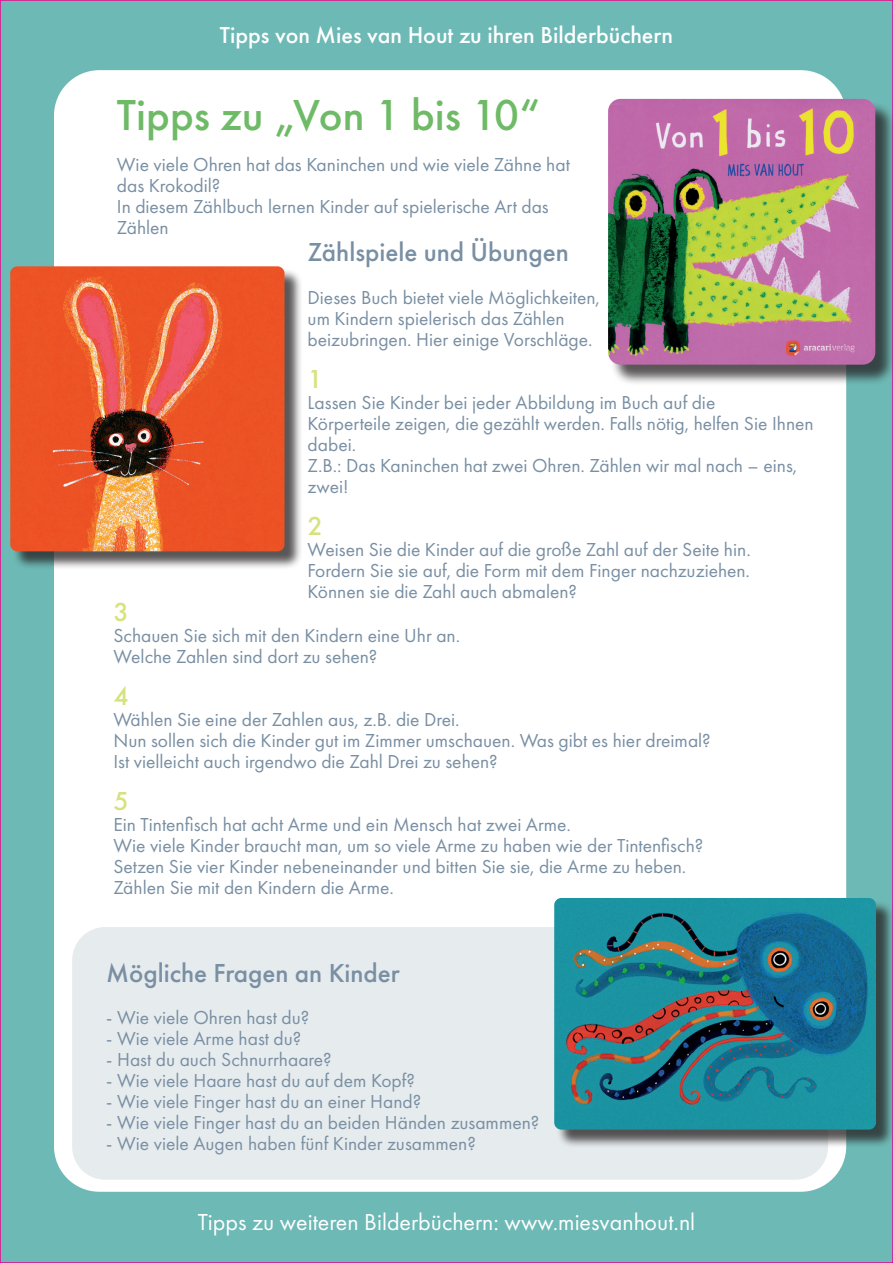
<style>
.page{position:relative;width:893px;height:1263px;background:#6db9b5}
.page>*{position:absolute;margin:0;border:0;box-sizing:border-box;transform-origin:0 0}
.t1{font:500 45px "Futura PT";color:#6eba66}
.t2{font:500 27px "Futura PT";color:#798fa3}
.t3{font:500 27px "Futura PT";color:#d6e27b}
.t4{font:24px "Futura PT";color:#fff}
.t5{font:500 24px "Futura PT";color:#fff}
.t6{font:19.5px/21px "Futura PT";color:#798fa3}
</style>
<div class="page">
<div style="left:55px;top:71px;width:790px;height:1120px;background:#fff;border-radius:45px"></div>
<div style="left:610px;top:101px;width:283px;height:284px;background:#231f20;opacity:.75"></div>
<img style="left:608px;top:99px;width:267px;height:266px">
<div style="left:13px;top:269px;width:290px;height:301px;background:#231f20;opacity:.75"></div>
<img style="left:10px;top:266px;width:275px;height:285px">
<div style="left:72px;top:927px;width:756px;height:253px;background:#e6ebee;border-radius:33px"></div>
<div style="left:556px;top:900px;width:337px;height:248px;background:#231f20;opacity:.75"></div>
<img style="left:554px;top:898px;width:322px;height:231px">
<p class="t5" style="left:220px;top:21px;width:455px">Tipps von Mies van Hout zu ihren Bilderbüchern</p>
<h1 class="t1" style="left:117px;top:88px;width:425px">Tipps zu „Von 1 bis 10“</h1>
<p class="t6" style="left:117px;top:154px;width:454px">Wie viele Ohren hat das Kaninchen und wie viele Zähne hat das Krokodil?<br>In diesem Zählbuch lernen Kinder auf spielerische Art das Zählen</p>
<h2 class="t2" style="left:308px;top:236px;width:263px">Zählspiele und Übungen</h2>
<p class="t6" style="left:308px;top:287px;width:294px">Dieses Buch bietet viele Möglichkeiten, um Kindern spielerisch das Zählen beizubringen. Hier einige Vorschläge.</p>
<h2 class="t3" style="left:308px;top:363px;width:17px">1</h2>
<p class="t6" style="left:308px;top:392px;width:508px">Lassen Sie Kinder bei jeder Abbildung im Buch auf die<br>Körperteile zeigen, die gezählt werden. Falls nötig, helfen Sie Ihnen dabei.<br>Z.B.: Das Kaninchen hat zwei Ohren. Zählen wir mal nach – eins, zwei!</p>
<h2 class="t3" style="left:308px;top:510px;width:17px">2</h2>
<p class="t6" style="left:308px;top:539px;width:445px;text-align:justify">Weisen Sie die Kinder auf die große Zahl auf der Seite hin.<br>Fordern Sie sie auf, die Form mit dem Finger nachzuziehen.<br>Können sie die Zahl auch abmalen?</p>
<h2 class="t3" style="left:113px;top:596px;width:17px">3</h2>
<p class="t6" style="left:113px;top:625px;width:348px">Schauen Sie sich mit den Kindern eine Uhr an.<br>Welche Zahlen sind dort zu sehen?</p>
<h2 class="t3" style="left:113px;top:680px;width:17px">4</h2>
<p class="t6" style="left:113px;top:709px;width:599px">Wählen Sie eine der Zahlen aus, z.B. die Drei.<br>Nun sollen sich die Kinder gut im Zimmer umschauen. Was gibt es hier dreimal?<br>Ist vielleicht auch irgendwo die Zahl Drei zu sehen?</p>
<h2 class="t3" style="left:113px;top:785px;width:17px">5</h2>
<p class="t6" style="left:113px;top:814px;width:591px">Ein Tintenfisch hat acht Arme und ein Mensch hat zwei Arme.<br>Wie viele Kinder braucht man, um so viele Arme zu haben wie der Tintenfisch?<br>Setzen Sie vier Kinder nebeneinander und bitten Sie sie, die Arme zu heben.<br>Zählen Sie mit den Kindern die Arme.</p>
<h2 class="t2" style="left:106px;top:956px;width:295px">Mögliche Fragen an Kinder</h2>
<p class="t6" style="left:106px;top:1006px;width:205px">- Wie viele Ohren hast du?</p>
<p class="t6" style="left:106px;top:1027px;width:197px">- Wie viele Arme hast du?</p>
<p class="t6" style="left:106px;top:1048px;width:227px">- Hast du auch Schnurrhaare?</p>
<p class="t6" style="left:106px;top:1069px;width:310px">- Wie viele Haare hast du auf dem Kopf?</p>
<p class="t6" style="left:106px;top:1090px;width:317px">- Wie viele Finger hast du an einer Hand?</p>
<p class="t6" style="left:106px;top:1111px;width:435px">- Wie viele Finger hast du an beiden Händen zusammen?</p>
<p class="t6" style="left:106px;top:1132px;width:371px">- Wie viele Augen haben fünf Kinder zusammen?</p>
<p class="t4" style="left:198px;top:1208px;width:499px">Tipps zu weiteren Bilderbüchern: www.miesvanhout.nl</p>
</div>
